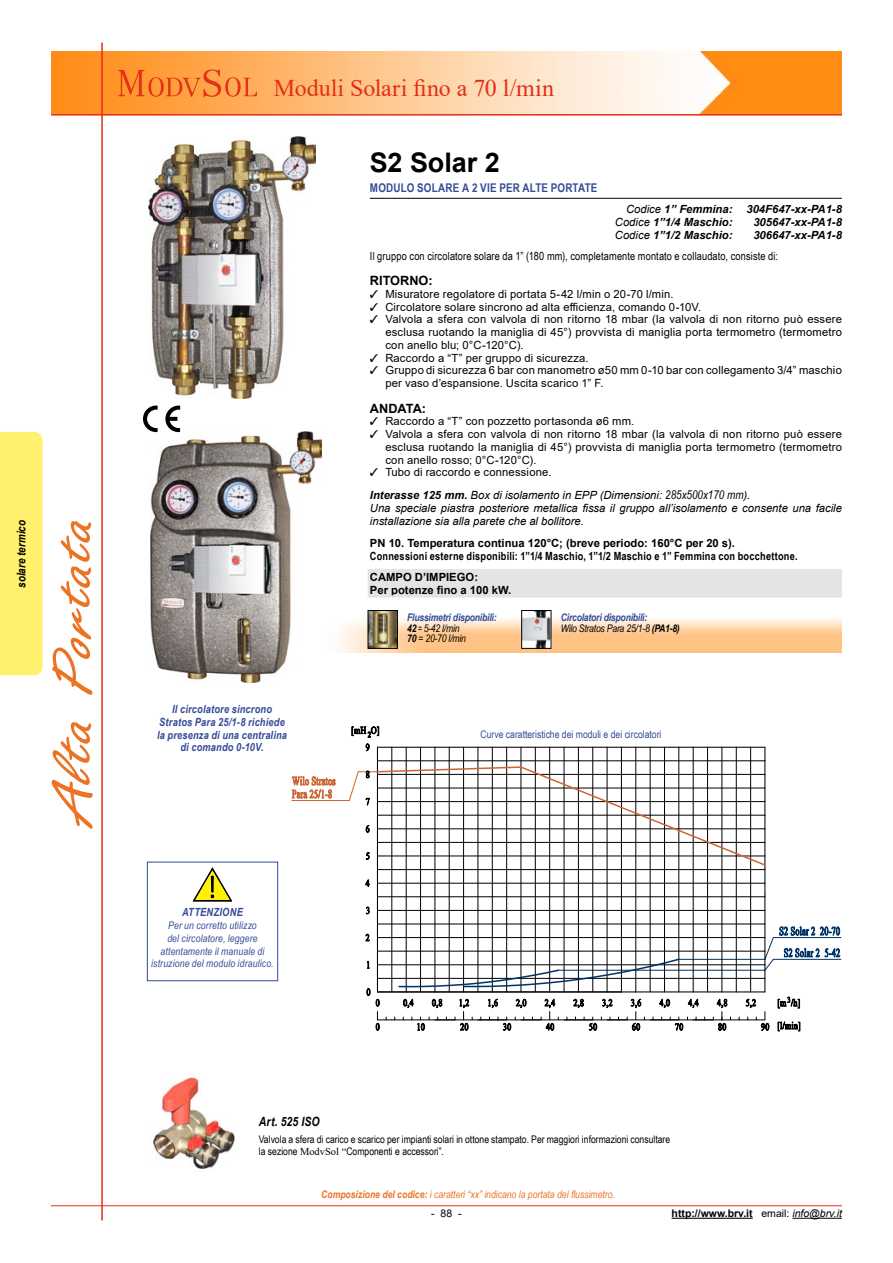
<style>
.page{position:relative;width:893px;height:1263px;background:#fff}
.page>*{position:absolute;margin:0;border:0;box-sizing:border-box;transform-origin:0 0}
.t1{font:60px "Freestyle Script";color:#ec7323;scale:1.5 1}
.t2{font:700 27px "Arial";color:#000}
.t3{font:24px "Times New Roman";color:#e42e18}
.t4{font:700 12.75px "Arial";color:#000}
.t5{font:italic 700 12.75px "Arial Narrow";letter-spacing:.015em;color:#000}
.t6{font:700 12px "Arial Narrow";letter-spacing:.015em;color:#334a97}
.t7{font:italic 700 12px "Arial Narrow";color:#000}
.t8{font:11.25px/12.8px "Arial";letter-spacing:.015em;color:#000}
.t9{font:italic 11.25px/12.8px "Arial";color:#000}
.t10{font:italic 700 11.25px/12.8px "Arial";color:#000;text-align:justify}
.t11{font:italic 700 11.25px/12.8px "Arial Narrow";letter-spacing:.02em;color:#334a97;text-align:center}
.t12{font:700 11.25px/12.8px "Arial";color:#000}
.t13{font:11.25px "Arial Narrow";letter-spacing:.015em;color:#000}
.t14{font:700 11.25px "Arial Narrow";letter-spacing:.02em;color:#000}
.t15{font:10.5px/12.6px "Arial Narrow";color:#000}
.t16{font:italic 700 10.5px/10.5px "Arial Narrow";letter-spacing:-.02em;color:#334a97}
.t17{font:italic 10.5px/12.8px "Arial Narrow";letter-spacing:.015em;color:#334a97;text-align:center}
.t18{font:italic 10.5px "Arial Narrow";color:#ec7323}
.t19{font:10.5px "Arial Narrow";color:#334a97}
.t20{font:700 10.5px "Arial";color:#000}
.t21{font:10.5px "Arial";color:#000}
.s1{font-weight:400}
.s2{font-weight:700}
.s3{font-family:"Arial Narrow";font-size:12px}
.s4{color:#000}
.s5{font-weight:400;color:#000}
.s6{font-family:"Times New Roman"}
.s7{font-weight:400;font-style:italic}
</style>
<div class="page">
<img style="left:51px;top:51px;width:791px;height:63px">
<hr style="left:672px;top:1218px;width:81px;height:1px;background:#000">
<hr style="left:792px;top:1218px;width:50px;height:1px;background:#000">
<hr style="left:51px;top:1205px;width:791px;height:1px;background:#e42e18">
<hr style="left:101px;top:43px;width:2px;height:1177px;background:#e42e18">
<hr style="left:51px;top:114px;width:791px;height:2px;background:#e42e18">
<img style="left:153px;top:1077px;width:82px;height:92px">
<hr style="left:370px;top:198px;width:472px;height:1px;background:#000">
<img style="left:337px;top:610px;width:505px;height:43px">
<img style="left:370px;top:612px;width:26px;height:35px">
<div style="left:368px;top:610px;width:30px;height:39px;border:1px solid #000"></div>
<svg style="left:118px;top:69px;width:139px;height:28px;background:#f88938"></svg>
<img style="left:149px;top:136px;width:166px;height:263px">
<img style="left:151px;top:431px;width:171px;height:251px">
<div style="left:369px;top:570px;width:472px;height:26px;background:#e3e4e4"></div>
<div style="left:368px;top:569px;width:474px;height:28px;border:2px solid #e3e4e4"></div>
<hr style="left:773px;top:937px;width:68px;height:1px;background:#036">
<hr style="left:773px;top:959px;width:68px;height:1px;background:#036">
<hr style="left:292px;top:800px;width:57px;height:1px;background:#c63">
<svg style="left:352px;top:727px;width:27px;height:10px"></svg>
<svg style="left:349px;top:744px;width:491px;height:287px"></svg>
<svg style="left:292px;top:776px;width:43px;height:22px"></svg>
<svg style="left:165px;top:406px;width:15px;height:26px"></svg>
<svg style="left:143px;top:405px;width:15px;height:27px"></svg>
<svg style="left:193px;top:867px;width:39px;height:34px"></svg>
<div style="left:147px;top:862px;width:131px;height:119px;border:1px solid #334a97"></div>
<img style="left:523px;top:612px;width:26px;height:35px">
<div style="left:521px;top:610px;width:30px;height:39px;border:1px solid #000"></div>
<div style="left:0;top:432px;width:43px;height:243px;background:#fff16b"></div>
<p class="t7" style="left:12px;top:588px;width:69px;rotate:-90deg">solare termico</p>
<h1 class="t1" style="left:41px;top:822px;width:207px;rotate:-90deg">Alta Portata</h1>
<h3 class="t3" style="left:274px;top:71px;width:282px">Moduli Solari fino a 70 l/min</h3>
<h2 class="t2" style="left:370px;top:144px;width:131px">S2 Solar 2</h2>
<p class="t6" style="left:370px;top:178px;width:229px">MODULO SOLARE A 2 VIE PER ALTE PORTATE</p>
<p class="t10" style="left:615px;top:203px;width:119px;text-indent:11px"><span class="s1">Codice</span> 1” Femmina:<br><span class="s1">Codice</span> 1”1/4 Maschio:<br><span class="s1">Codice</span> 1”1/2 Maschio:</p>
<p class="t10" style="left:753px;top:203px;width:90px;text-indent:-7px">304F647-xx-PA1-8<br>305647-xx-PA1-8<br>306647-xx-PA1-8</p>
<p class="t13" style="left:370px;top:247px;width:410px">Il gruppo con circolatore solare da 1” (180 mm), completamente montato e collaudato, consiste di:</p>
<p class="t4" style="left:370px;top:272px;width:64px">RITORNO:</p>
<p class="t8" style="left:385px;top:288px;width:458px">Misuratore regolatore di portata 5-42 l/min o 20-70 l/min.<br>Circolatore solare sincrono ad alta efficienza, comando 0-10V.<br>Valvola a sfera con valvola di non ritorno 18 mbar (la valvola di non ritorno può essere esclusa ruotando la maniglia di 45°) provvista di maniglia porta termometro (termometro con anello blu; 0°C-120°C).<br>Raccordo a “T” per gruppo di sicurezza.<br>Gruppo di sicurezza 6 bar con manometro ø50 mm 0-10 bar con collegamento 3/4” maschio per vaso d’espansione. Uscita scarico 1” F.</p>
<p class="t4" style="left:370px;top:399px;width:58px">ANDATA:</p>
<p class="t8" style="left:385px;top:415px;width:458px">Raccordo a “T” con pozzetto portasonda ø6 mm.<br>Valvola a sfera con valvola di non ritorno 18 mbar (la valvola di non ritorno può essere esclusa ruotando la maniglia di 45°) provvista di maniglia porta termometro (termometro con anello rosso; 0°C-120°C).<br>Tubo di raccordo e connessione.</p>
<p class="t9" style="left:370px;top:489px;width:473px"><span class="s2">Interasse 125 mm.</span> Box di isolamento in EPP (Dimensioni: <span class="s3">285x500x170 mm</span>).<br>Una speciale piastra posteriore metallica fissa il gruppo all’isolamento e consente una facile installazione sia alla parete che al bollitore.</p>
<p class="t12" style="left:370px;top:537px;width:367px">PN 10. Temperatura continua 120°C; (breve periodo: 160°C per 20 s).</p>
<p class="t14" style="left:370px;top:548px;width:429px">Connessioni esterne disponibili: 1”1/4 Maschio, 1”1/2 Maschio e 1” Femmina con bocchettone.</p>
<p class="t11" style="left:157px;top:702px;width:132px">Il circolatore sincrono<br>Stratos Para 25/1-8 richiede la presenza di una centralina di comando 0-10V.</p>
<p class="t11" style="left:182px;top:905px;width:62px">ATTENZIONE</p>
<p class="t17" style="left:151px;top:919px;width:124px">Per un corretto utilizzo<br>del circolatore, leggere attentamente il manuale di istruzione del modulo idraulico.</p>
<p class="t12" style="left:370px;top:571px;width:143px">CAMPO D’IMPIEGO:<br>Per potenze fino a 100 kW.</p>
<p class="t16" style="left:407px;top:612px;width:91px">Flussimetri disponibili:<br><span class="s4">42</span> <span class="s5">= 5-42 l/min<br></span><span class="s4">70</span> <span class="s5">= 20-70 l/min</span></p>
<p class="t16" style="left:561px;top:612px;width:121px">Circolatori disponibili:<br><span class="s5">Wilo Stratos Para 25/1-8</span> <span class="s4">(PA1-8)</span></p>
<p class="t19" style="left:481px;top:727px;width:182px">Curve caratteristiche dei moduli e dei circolatori</p>
<p class="t5" style="left:259px;top:1112px;width:62px">Art. 525 ISO</p>
<p class="t15" style="left:259px;top:1132px;width:413px">Valvola a sfera di carico e scarico per impianti solari in ottone stampato. Per maggiori informazioni consultare la sezione <span class="s6">ModvSol “</span>Componenti e accessori”.</p>
<p class="t18" style="left:321px;top:1187px;width:295px"><span class="s2">Composizione del codice:</span> i caratteri “xx” indicano la portata del flussimetro.</p>
<p class="t21" style="left:431px;top:1206px;width:32px">- 88 -</p>
<p class="t20" style="left:672px;top:1206px;width:172px">http://www.brv.it <span class="s1">email:</span> <span class="s7">info@brv.it</span></p>
</div>
